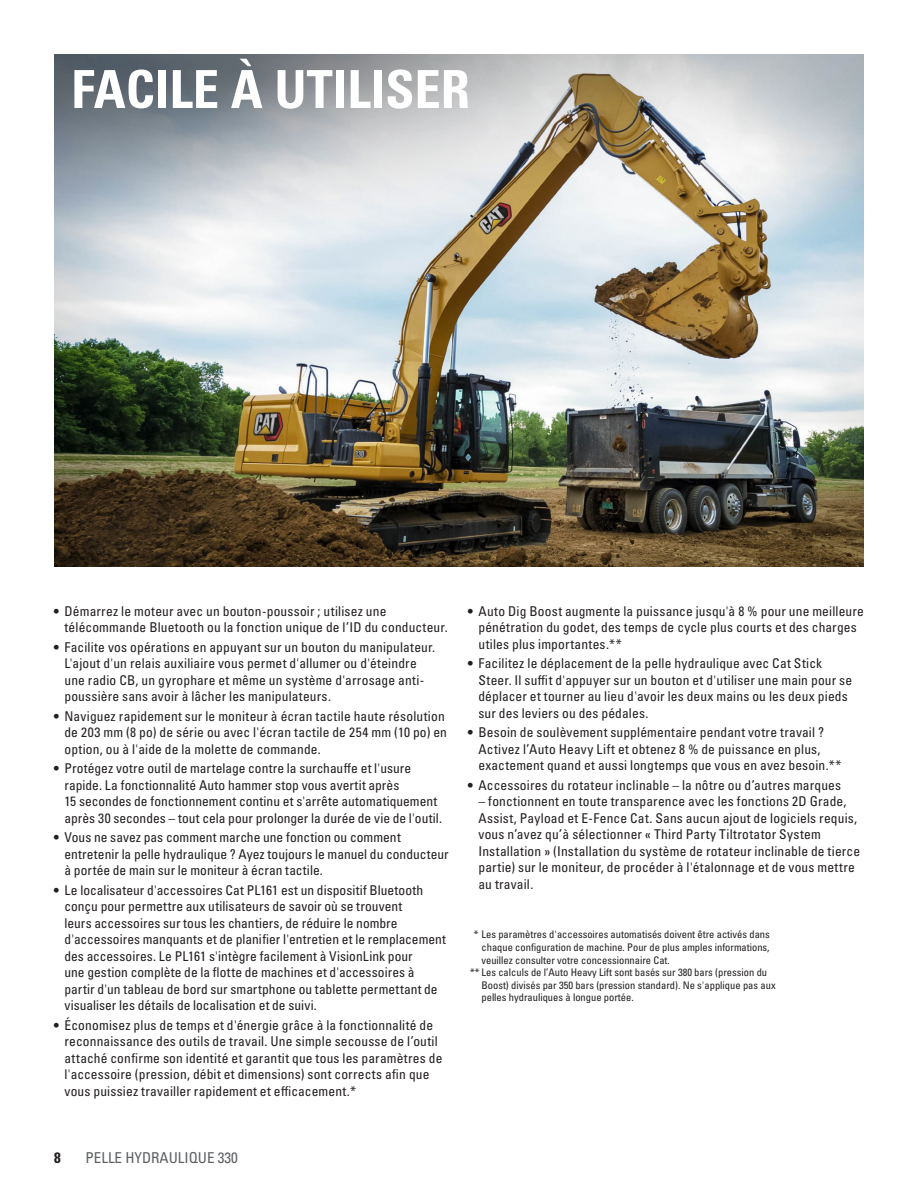
<style>
.page{position:relative;width:918px;height:1188px;background:#fff}
.page>*{position:absolute;margin:0;border:0;box-sizing:border-box;transform-origin:0 0}
.Feature_Title{font:52.5px "Univers LTCYR 67 Bold Cond";color:#fff}
.t1{font:condensed 15px "Univers LTCYR 57";color:#5d6163}
.t2{font:15px "Univers LTCYR 67 Bold Cond";color:#231f20}
.t3{font:condensed 13.5px/16.5px "Univers LTCYR 57";letter-spacing:.01em;color:#231f20}
.t4{font:condensed 10.5px/12.6px "Univers LTCYR 57";color:#231f20;text-align:justify}
</style>
<div class="page">
<img style="left:54px;top:248px;width:810px;height:319px">
<svg style="left:54px;top:54px;width:810px;height:194px"></svg>
<p class="Feature_Title" style="left:71px;top:57px;width:400px">FACILE À UTILISER</p>
<p class="t3" style="left:64px;top:602px;width:385px;text-indent:-10px">• Démarrez le moteur avec un bouton-poussoir ; utilisez une télécommande Bluetooth ou la fonction unique de l’ID du conducteur.</p>
<p class="t3" style="left:64px;top:638px;width:372px;text-indent:-10px">• Facilite vos opérations en appuyant sur un bouton du manipulateur.<br>L'ajout d'un relais auxiliaire vous permet d'allumer ou d'éteindre une radio CB, un gyrophare et même un système d'arrosage anti&shy;poussière sans avoir à lâcher les manipulateurs.</p>
<p class="t3" style="left:64px;top:707px;width:384px;text-indent:-10px">• Naviguez rapidement sur le moniteur à écran tactile haute résolution de 203 mm (8 po) de série ou avec l'écran tactile de 254 mm (10 po) en option, ou à l'aide de la molette de commande.</p>
<p class="t3" style="left:64px;top:760px;width:379px;text-indent:-10px">• Protégez votre outil de martelage contre la surchauffe et l'usure rapide. La fonctionnalité Auto hammer stop vous avertit après<br>15 secondes de fonctionnement continu et s'arrête automatiquement après 30 secondes – tout cela pour prolonger la durée de vie de l'outil.</p>
<p class="t3" style="left:64px;top:829px;width:386px;text-indent:-10px">• Vous ne savez pas comment marche une fonction ou comment entretenir la pelle hydraulique ? Ayez toujours le manuel du conducteur à portée de main sur le moniteur à écran tactile.</p>
<p class="t3" style="left:64px;top:881px;width:383px;text-indent:-10px">• Le localisateur d'accessoires Cat PL161 est un dispositif Bluetooth conçu pour permettre aux utilisateurs de savoir où se trouvent<br>leurs accessoires sur tous les chantiers, de réduire le nombre d'accessoires manquants et de planifier l'entretien et le remplacement des accessoires. Le PL161 s'intègre facilement à VisionLink pour<br>une gestion complète de la flotte de machines et d'accessoires à partir d'un tableau de bord sur smartphone ou tablette permettant de visualiser les détails de localisation et de suivi.</p>
<p class="t3" style="left:64px;top:1016px;width:379px;text-indent:-10px">• Économisez plus de temps et d'énergie grâce à la fonctionnalité de reconnaissance des outils de travail. Une simple secousse de l’outil attaché confirme son identité et garantit que tous les paramètres de l'accessoire (pression, débit et dimensions) sont corrects afin que vous puissiez travailler rapidement et efficacement.*</p>
<p class="t3" style="left:478px;top:602px;width:387px;text-indent:-10px">• Auto Dig Boost augmente la puissance jusqu'à 8 % pour une meilleure pénétration du godet, des temps de cycle plus courts et des charges utiles plus importantes.**</p>
<p class="t3" style="left:478px;top:655px;width:375px;text-indent:-10px">• Facilitez le déplacement de la pelle hydraulique avec Cat Stick Steer. Il suffit d'appuyer sur un bouton et d'utiliser une main pour se déplacer et tourner au lieu d'avoir les deux mains ou les deux pieds sur des leviers ou des pédales.</p>
<p class="t3" style="left:478px;top:724px;width:365px;text-indent:-10px">• Besoin de soulèvement supplémentaire pendant votre travail ?<br>Activez l’Auto Heavy Lift et obtenez 8 % de puissance en plus, exactement quand et aussi longtemps que vous en avez besoin.**</p>
<p class="t3" style="left:468px;top:776px;width:375px">• Accessoires du rotateur inclinable – la nôtre ou d’autres marques</p>
<p class="t3" style="left:478px;top:793px;width:383px">– fonctionnent en toute transparence avec les fonctions 2D Grade, Assist, Payload et E-Fence Cat. Sans aucun ajout de logiciels requis, vous n’avez qu’à sélectionner « Third Party Tiltrotator System Installation » (Installation du système de rotateur inclinable de tierce partie) sur le moniteur, de procéder à l'étalonnage et de vous mettre au travail.</p>
<p class="t4" style="left:482px;top:928px;width:290px;text-indent:-8px">* Les paramètres d'accessoires automatisés doivent être activés dans chaque configuration de machine. Pour de plus amples informations, veuillez consulter votre concessionnaire Cat.</p>
<p class="t4" style="left:482px;top:966px;width:296px;text-align:left;text-indent:-11px">** Les calculs de l’Auto Heavy Lift sont basés sur 380 bars (pression du<br>Boost) divisés par 350 bars (pression standard). Ne s'applique pas aux pelles hydrauliques à longue portée.</p>
<p class="t2" style="left:54px;top:1148px;width:8px">8</p>
<p class="t1" style="left:86px;top:1148px;width:154px">PELLE HYDRAULIQUE 330</p>
</div>
